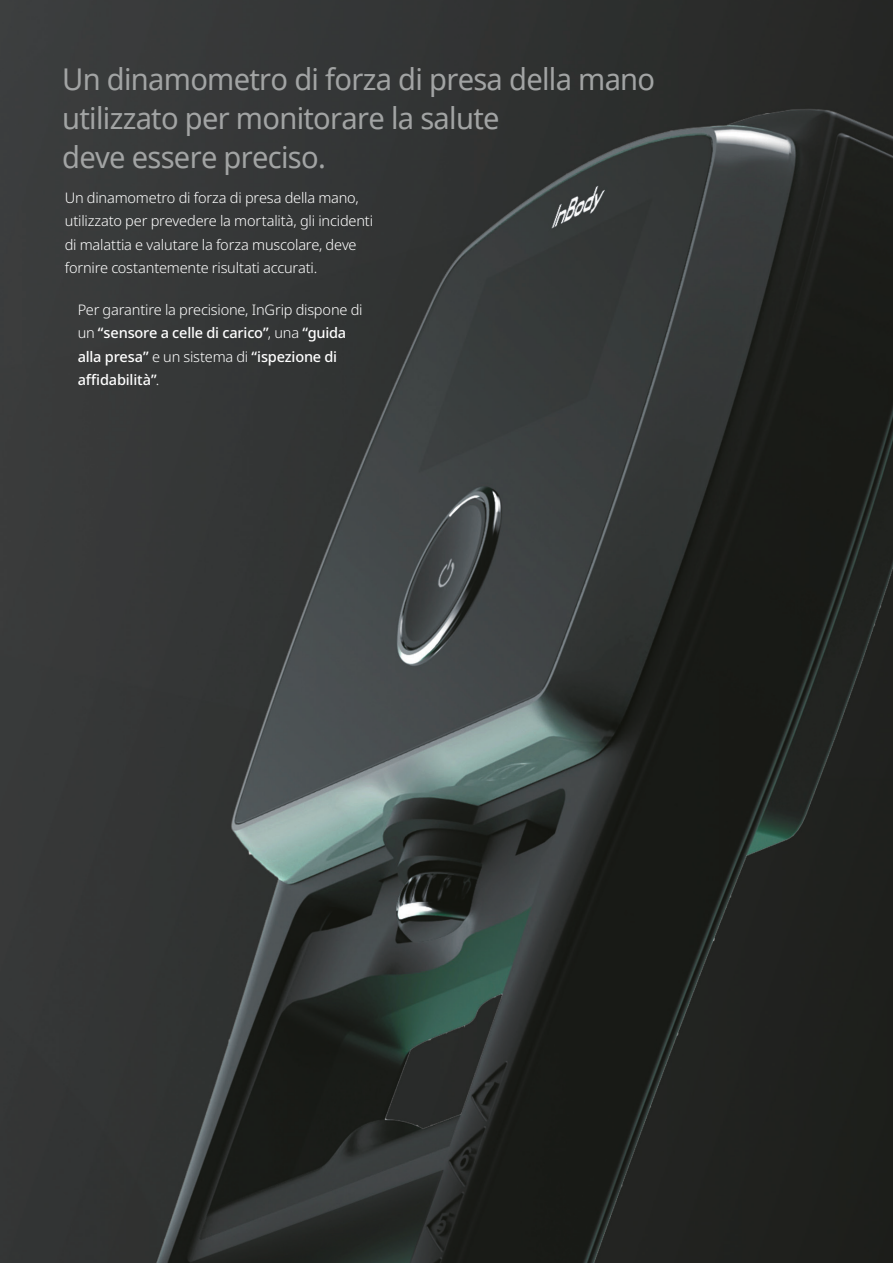
<style>
.page{position:relative;width:893px;height:1263px;background:#fff}
.page>*{position:absolute;margin:0;border:0;box-sizing:border-box;transform-origin:0 0}
.t1{font:30px/39px "Noto Sans";letter-spacing:-.025em;color:#a2a4a4}
.t2{font:300 14.55px/23.2px "Noto Sans";letter-spacing:-.015em;color:#fff}
.t3{font:500 14.55px/23.2px "Noto Sans";letter-spacing:-.015em;color:#fff}
.s1{font-weight:300}
</style>
<div class="page">
<img style="left:0;top:0;width:893px;height:1263px">
<h1 class="t1" style="left:62px;top:60px;width:594px">Un dinamometro di forza di presa della mano utilizzato per monitorare la salute<br>deve essere preciso.</h1>
<p class="t2" style="left:65px;top:187px;width:310px">Un dinamometro di forza di presa della mano, utilizzato per prevedere la mortalità, gli incidenti di malattia e valutare la forza muscolare, deve fornire costantemente risultati accurati.</p>
<p class="t3" style="left:78px;top:299px;width:286px"><span class="s1">Per garantire la precisione, InGrip dispone di un</span> “sensore a celle di carico”<span class="s1">, una</span> “guida alla presa” <span class="s1">e un sistema di</span> “ispezione di affidabilità”<span class="s1">.</span></p>
</div>
